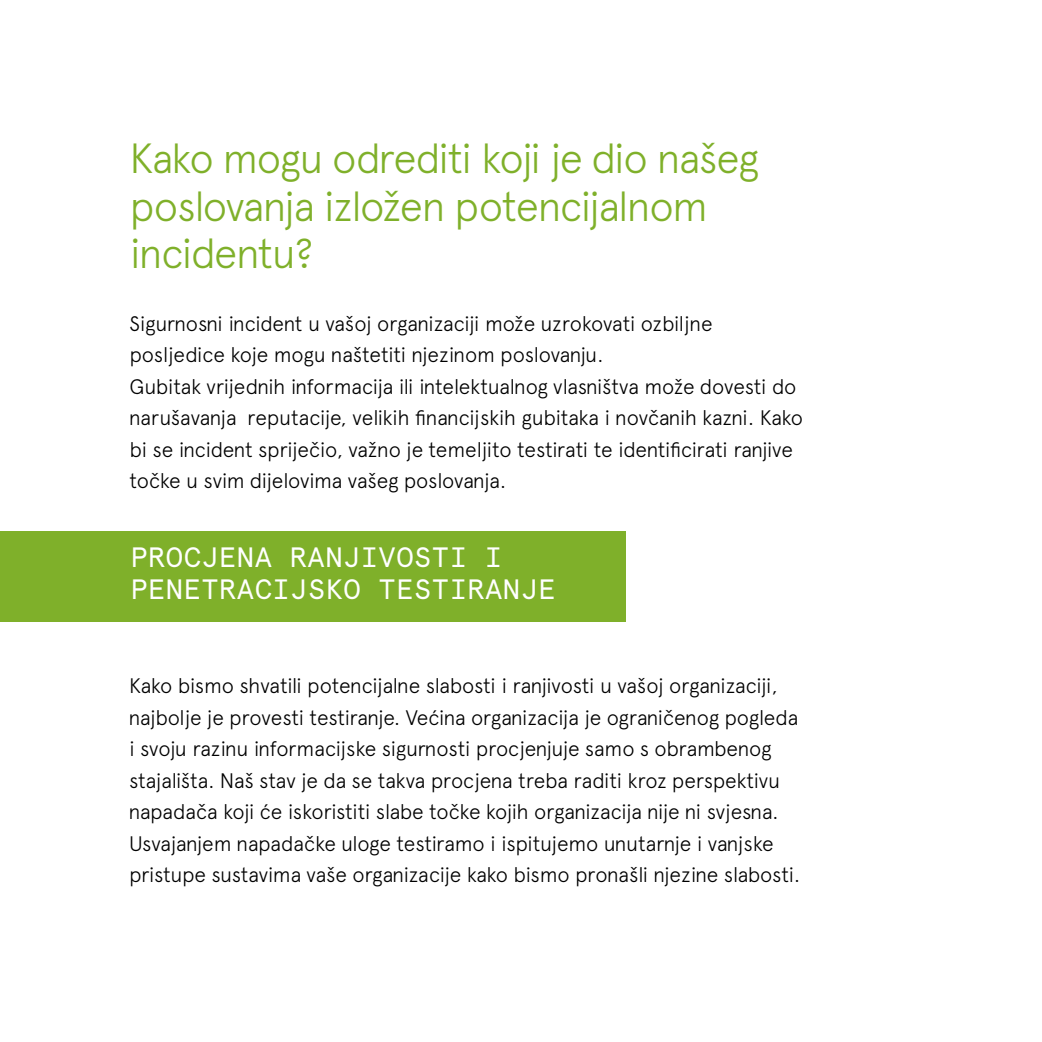
<style>
.page{position:relative;width:1042px;height:1042px;background:#fff}
.page>*{position:absolute;margin:0;border:0;box-sizing:border-box;transform-origin:0 0}
.t1{font:300 42px/47.2px "Apercu";letter-spacing:-.04em;color:#7fb02a}
.t2{font:28px/31.5px "Apercu Pro Mono";letter-spacing:.015em;color:#fff}
.t3{font:300 21px/31.5px "Apercu Pro";letter-spacing:-.015em;color:#000}
</style>
<div class="page">
<div style="left:0;top:531px;width:625px;height:90px;background:#7fb02a"></div>
<h1 class="t1" style="left:129px;top:135px;width:631px">Kako mogu odrediti koji je dio našeg poslovanja izložen potencijalnom incidentu?</h1>
<p class="t3" style="left:129px;top:306px;width:675px">Sigurnosni incident u vašoj organizaciji može uzrokovati ozbiljne posljedice koje mogu naštetiti njezinom poslovanju.<br>Gubitak vrijednih informacija ili intelektualnog vlasništva može dovesti do narušavanja reputacije, velikih financijskih gubitaka i novčanih kazni. Kako bi se incident spriječio, važno je temeljito testirati te identificirati ranjive točke u svim dijelovima vašeg poslovanja.</p>
<h2 class="t2" style="left:130px;top:540px;width:427px">PROCJENA RANJIVOSTI I<br>PENETRACIJSKO TESTIRANJE</h2>
<p class="t3" style="left:129px;top:668px;width:673px">Kako bismo shvatili potencijalne slabosti i ranjivosti u vašoj organizaciji, najbolje je provesti testiranje. Većina organizacija je ograničenog pogleda i svoju razinu informacijske sigurnosti procjenjuje samo s obrambenog stajališta. Naš stav je da se takva procjena treba raditi kroz perspektivu napadača koji će iskoristiti slabe točke kojih organizacija nije ni svjesna.<br>Usvajanjem napadačke uloge testiramo i ispitujemo unutarnje i vanjske pristupe sustavima vaše organizacije kako bismo pronašli njezine slabosti.</p>
</div>
